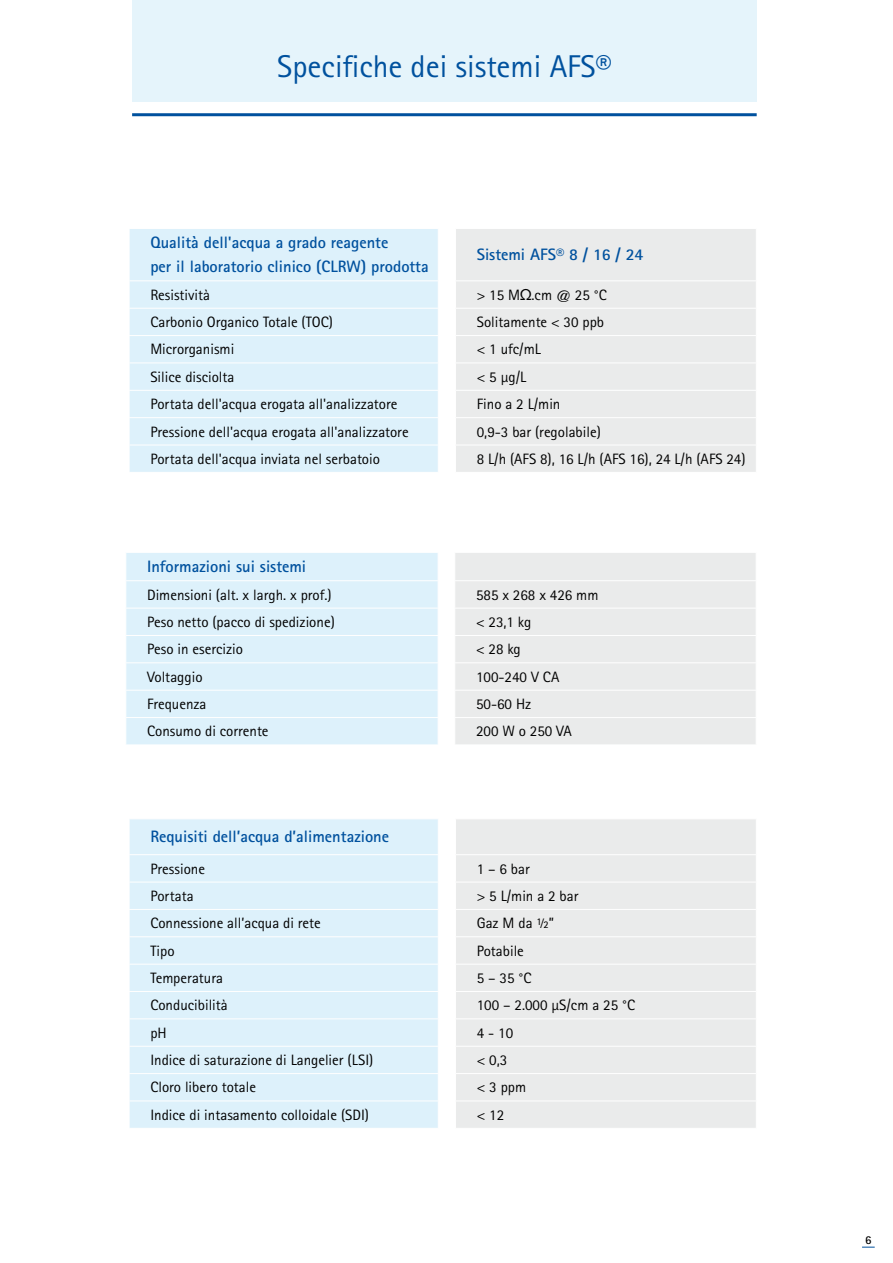
<style>
.page{position:relative;width:893px;height:1263px;background:#fff}
.page>*{position:absolute;margin:0;border:0;box-sizing:border-box;transform-origin:0 0}
.t1{font:31.5px "Merck Sans Serif Pro";color:#00519e}
.t2{font:700 16.5px/24px "Merck Sans Serif Pro";color:#00519e}
.t3{font:15px "Merck Sans Serif Pro";color:#000}
.t4{font:700 12px "Merck Sans Serif Pro";color:#000}
</style>
<div class="page">
<div style="left:130px;top:229px;width:308px;height:243px;background:#ddf1fb"></div>
<div style="left:456px;top:229px;width:300px;height:243px;background:#eaebeb"></div>
<hr style="left:129px;top:280px;width:309px;height:1px;background:#fff">
<hr style="left:455px;top:280px;width:302px;height:1px;background:#fff">
<hr style="left:129px;top:308px;width:309px;height:1px;background:#fff">
<hr style="left:455px;top:308px;width:302px;height:1px;background:#fff">
<hr style="left:129px;top:335px;width:309px;height:1px;background:#fff">
<hr style="left:455px;top:335px;width:302px;height:1px;background:#fff">
<hr style="left:129px;top:363px;width:309px;height:1px;background:#fff">
<hr style="left:455px;top:363px;width:302px;height:1px;background:#fff">
<hr style="left:129px;top:390px;width:309px;height:1px;background:#fff">
<hr style="left:455px;top:390px;width:302px;height:1px;background:#fff">
<hr style="left:129px;top:417px;width:309px;height:1px;background:#fff">
<hr style="left:455px;top:417px;width:302px;height:1px;background:#fff">
<svg style="left:129px;top:281px;width:1px;height:191px"></svg>
<hr style="left:129px;top:445px;width:309px;height:1px;background:#fff">
<hr style="left:455px;top:445px;width:302px;height:1px;background:#fff">
<div style="left:130px;top:819px;width:308px;height:309px;background:#ddf1fb"></div>
<div style="left:456px;top:819px;width:300px;height:309px;background:#eaebeb"></div>
<hr style="left:129px;top:854px;width:309px;height:1px;background:#fff">
<hr style="left:455px;top:854px;width:302px;height:1px;background:#fff">
<hr style="left:129px;top:882px;width:309px;height:1px;background:#fff">
<hr style="left:455px;top:882px;width:302px;height:1px;background:#fff">
<hr style="left:129px;top:909px;width:309px;height:1px;background:#fff">
<hr style="left:455px;top:909px;width:302px;height:1px;background:#fff">
<hr style="left:129px;top:936px;width:309px;height:1px;background:#fff">
<hr style="left:455px;top:936px;width:302px;height:1px;background:#fff">
<hr style="left:129px;top:964px;width:309px;height:1px;background:#fff">
<hr style="left:455px;top:964px;width:302px;height:1px;background:#fff">
<hr style="left:129px;top:991px;width:309px;height:1px;background:#fff">
<hr style="left:455px;top:991px;width:302px;height:1px;background:#fff">
<hr style="left:129px;top:1018px;width:309px;height:1px;background:#fff">
<hr style="left:455px;top:1018px;width:302px;height:1px;background:#fff">
<hr style="left:129px;top:1046px;width:309px;height:1px;background:#fff">
<hr style="left:455px;top:1046px;width:302px;height:1px;background:#fff">
<hr style="left:129px;top:1073px;width:309px;height:1px;background:#fff">
<hr style="left:455px;top:1073px;width:302px;height:1px;background:#fff">
<svg style="left:129px;top:855px;width:1px;height:273px"></svg>
<hr style="left:129px;top:1100px;width:309px;height:1px;background:#fff">
<hr style="left:455px;top:1100px;width:302px;height:1px;background:#fff">
<div style="left:132px;top:0;width:625px;height:101px;background:#e5f4fb"></div>
<hr style="left:132px;top:113px;width:625px;height:3px;background:#00519e">
<div style="left:126px;top:553px;width:312px;height:191px;background:#ddf1fb"></div>
<div style="left:455px;top:553px;width:301px;height:191px;background:#eaebeb"></div>
<hr style="left:125px;top:580px;width:313px;height:1px;background:#fff">
<hr style="left:455px;top:580px;width:301px;height:1px;background:#fff">
<hr style="left:125px;top:608px;width:313px;height:1px;background:#fff">
<hr style="left:455px;top:608px;width:301px;height:1px;background:#fff">
<hr style="left:125px;top:635px;width:313px;height:1px;background:#fff">
<hr style="left:455px;top:635px;width:301px;height:1px;background:#fff">
<hr style="left:125px;top:662px;width:313px;height:1px;background:#fff">
<hr style="left:455px;top:662px;width:301px;height:1px;background:#fff">
<hr style="left:125px;top:690px;width:313px;height:1px;background:#fff">
<hr style="left:455px;top:690px;width:301px;height:1px;background:#fff">
<hr style="left:125px;top:717px;width:313px;height:1px;background:#fff">
<hr style="left:455px;top:717px;width:301px;height:1px;background:#fff">
<svg style="left:862px;top:1247px;width:13px;height:1px"></svg>
<h1 class="t1" style="left:277px;top:48px;width:336px">Specifiche dei sistemi AFS®</h1>
<p class="t2" style="left:150px;top:231px;width:280px">Qualità dell'acqua a grado reagente<br>per il laboratorio clinico (CLRW) prodotta</p>
<p class="t2" style="left:477px;top:243px;width:168px">Sistemi AFS® 8 / 16 / 24</p>
<p class="t3" style="left:150px;top:286px;width:61px">Resistività</p>
<p class="t3" style="left:477px;top:286px;width:132px">&gt; 15 MΩ.cm @ 25 °C</p>
<p class="t3" style="left:150px;top:313px;width:184px">Carbonio Organico Totale (TOC)</p>
<p class="t3" style="left:477px;top:313px;width:129px">Solitamente &lt; 30 ppb</p>
<p class="t3" style="left:150px;top:340px;width:85px">Microrganismi</p>
<p class="t3" style="left:477px;top:340px;width:66px">&lt; 1 ufc/mL</p>
<p class="t3" style="left:150px;top:368px;width:86px">Silice disciolta</p>
<p class="t3" style="left:477px;top:368px;width:51px">&lt; 5 µg/L</p>
<p class="t3" style="left:150px;top:395px;width:249px">Portata dell'acqua erogata all'analizzatore</p>
<p class="t3" style="left:477px;top:395px;width:85px">Fino a 2 L/min</p>
<p class="t3" style="left:150px;top:423px;width:260px">Pressione dell'acqua erogata all'analizzatore</p>
<p class="t3" style="left:477px;top:423px;width:126px">0,9-3 bar (regolabile)</p>
<p class="t3" style="left:150px;top:450px;width:231px">Portata dell'acqua inviata nel serbatoio</p>
<p class="t3" style="left:477px;top:450px;width:270px">8 L/h (AFS 8), 16 L/h (AFS 16), 24 L/h (AFS 24)</p>
<p class="t2" style="left:147px;top:555px;width:161px">Informazioni sui sistemi</p>
<p class="t3" style="left:147px;top:586px;width:186px">Dimensioni (alt. x largh. x prof.)</p>
<p class="t3" style="left:476px;top:586px;width:124px">585 x 268 x 426 mm</p>
<p class="t3" style="left:147px;top:613px;width:189px">Peso netto (pacco di spedizione)</p>
<p class="t3" style="left:476px;top:613px;width:57px">&lt; 23,1 kg</p>
<p class="t3" style="left:147px;top:640px;width:97px">Peso in esercizio</p>
<p class="t3" style="left:476px;top:640px;width:46px">&lt; 28 kg</p>
<p class="t3" style="left:147px;top:668px;width:57px">Voltaggio</p>
<p class="t3" style="left:476px;top:668px;width:85px">100-240 V CA</p>
<p class="t3" style="left:147px;top:695px;width:61px">Frequenza</p>
<p class="t3" style="left:476px;top:695px;width:57px">50-60 Hz</p>
<p class="t3" style="left:147px;top:722px;width:123px">Consumo di corrente</p>
<p class="t3" style="left:476px;top:722px;width:97px">200 W o 250 VA</p>
<p class="t2" style="left:150px;top:825px;width:240px">Requisiti dell’acqua d’alimentazione</p>
<p class="t3" style="left:150px;top:860px;width:56px">Pressione</p>
<p class="t3" style="left:477px;top:860px;width:55px">1 – 6 bar</p>
<p class="t3" style="left:150px;top:887px;width:45px">Portata</p>
<p class="t3" style="left:477px;top:887px;width:103px">&gt; 5 L/min a 2 bar</p>
<p class="t3" style="left:150px;top:914px;width:172px">Connessione all’acqua di rete</p>
<p class="t3" style="left:477px;top:914px;width:79px">Gaz M da ½”</p>
<p class="t3" style="left:150px;top:942px;width:26px">Tipo</p>
<p class="t3" style="left:477px;top:942px;width:49px">Potabile</p>
<p class="t3" style="left:150px;top:969px;width:74px">Temperatura</p>
<p class="t3" style="left:477px;top:969px;width:56px">5 – 35 °C</p>
<p class="t3" style="left:150px;top:996px;width:79px">Conducibilità</p>
<p class="t3" style="left:477px;top:996px;width:160px">100 – 2.000 µS/cm a 25 °C</p>
<p class="t3" style="left:150px;top:1024px;width:18px">pH</p>
<p class="t3" style="left:477px;top:1024px;width:38px">4 - 10</p>
<p class="t3" style="left:150px;top:1051px;width:225px">Indice di saturazione di Langelier (LSI)</p>
<p class="t3" style="left:477px;top:1051px;width:32px">&lt; 0,3</p>
<p class="t3" style="left:150px;top:1078px;width:107px">Cloro libero totale</p>
<p class="t3" style="left:477px;top:1078px;width:51px">&lt; 3 ppm</p>
<p class="t3" style="left:150px;top:1106px;width:220px">Indice di intasamento colloidale (SDI)</p>
<p class="t3" style="left:477px;top:1106px;width:29px">&lt; 12</p>
<p class="t4" style="left:865px;top:1232px;width:8px">6</p>
</div>
